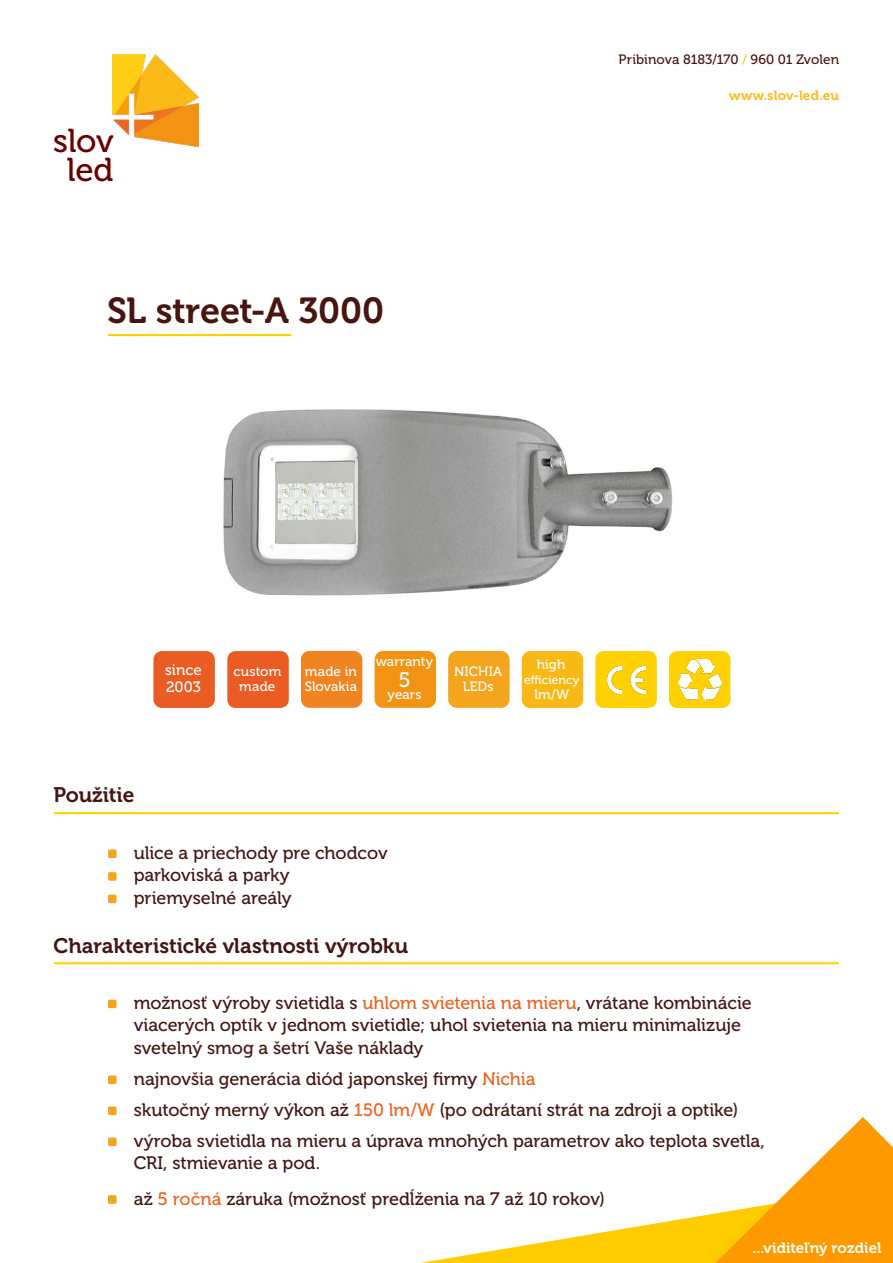
<style>
.page{position:relative;width:893px;height:1263px;background:#fff}
.page>*{position:absolute;margin:0;border:0;box-sizing:border-box;transform-origin:0 0}
.t1{font:36px "Museo 700";letter-spacing:-.01em;color:#46160f}
.t2{font:33px/29.7px "Museo 500";letter-spacing:-.01em;color:#6b0000;text-align:center}
.t3{font:21px "Museo 700";letter-spacing:-.005em;color:#441611}
.t4{font:21px "Museo 500";color:#fff}
.t5{font:18px/22.5px "Museo 500";letter-spacing:-.005em;color:#441611}
.t6{font:15px "Museo 700";color:#fff}
.t7{font:15px/16.5px "Museo 500";color:#fff}
.t8{font:13.5px/15px "Museo 500";letter-spacing:.005em;color:#fff}
.t9{font:13.5px "Museo 500";color:#48150f}
.t10{font:13.5px "Museo 700";letter-spacing:.005em;color:#fbba18}
.t11{font:12px "Museo 500";letter-spacing:.01em;color:#fff}
.s1{color:#ffd100}
.s2{color:#4b150a}
.s3{color:#eb6420}
</style>
<div class="page">
<img style="left:113px;top:334px;width:618px;height:374px">
<div style="left:108px;top:1106px;width:9px;height:9px;background:#f4a41d;border-radius:2px"></div>
<div style="left:108px;top:1075px;width:9px;height:9px;background:#f4a41d;border-radius:2px"></div>
<div style="left:108px;top:1000px;width:9px;height:8px;background:#f4a41d;border-radius:2px"></div>
<div style="left:108px;top:1137px;width:9px;height:9px;background:#f4a41d;border-radius:2px"></div>
<hr style="left:54px;top:812px;width:785px;height:2px;background:#ffd100">
<hr style="left:54px;top:962px;width:785px;height:2px;background:#ffd100">
<div style="left:153px;top:651px;width:62px;height:57px;background:#eb5c24;border-radius:9px"></div>
<div style="left:227px;top:651px;width:62px;height:57px;background:#eb5c24;border-radius:9px"></div>
<div style="left:301px;top:651px;width:61px;height:57px;background:#f08421;border-radius:9px"></div>
<div style="left:448px;top:651px;width:62px;height:57px;background:#f4a41d;border-radius:9px"></div>
<div style="left:522px;top:651px;width:61px;height:57px;background:#f8b916;border-radius:9px"></div>
<div style="left:595px;top:651px;width:62px;height:57px;background:#ffd100;border-radius:9px"></div>
<img style="left:607px;top:666px;width:38px;height:27px">
<div style="left:669px;top:651px;width:61px;height:57px;background:#ffd100;border-radius:9px"></div>
<img style="left:678px;top:659px;width:43px;height:43px">
<div style="left:108px;top:849px;width:9px;height:9px;background:#f4a41d;border-radius:2px"></div>
<div style="left:375px;top:651px;width:61px;height:57px;background:#f39314;border-radius:9px"></div>
<div style="left:108px;top:894px;width:9px;height:9px;background:#f4a41d;border-radius:2px"></div>
<div style="left:108px;top:872px;width:9px;height:9px;background:#f4a41d;border-radius:2px"></div>
<hr style="left:108px;top:334px;width:183px;height:2px;background:#ffd100">
<img style="left:112px;top:54px;width:86px;height:93px">
<svg style="left:420px;top:1117px;width:473px;height:146px"></svg>
<div style="left:108px;top:1195px;width:9px;height:9px;background:#f4a41d;border-radius:2px"></div>
<p class="t2" style="left:53px;top:126px;width:62px">slov led</p>
<p class="t1" style="left:107px;top:291px;width:279px">SL street-A 3000</p>
<p class="t9" style="left:618px;top:52px;width:222px">Pribinova 8183/170 <span class="s1">/</span> <span class="s2">960 01 Zvolen</span></p>
<p class="t10" style="left:729px;top:87px;width:111px">www.slov-led.eu</p>
<p class="t7" style="left:165px;top:662px;width:38px">since<br>2003</p>
<p class="t8" style="left:233px;top:664px;width:49px">custom</p>
<p class="t8" style="left:239px;top:679px;width:38px">made</p>
<p class="t8" style="left:376px;top:654px;width:59px">warranty</p>
<p class="t4" style="left:398px;top:669px;width:14px">5</p>
<p class="t8" style="left:388px;top:687px;width:35px">years</p>
<p class="t8" style="left:305px;top:664px;width:54px">made in<br>Slovakia</p>
<p class="t8" style="left:454px;top:664px;width:49px;text-align:center">NICHIA<br>LEDs</p>
<p class="t8" style="left:537px;top:657px;width:30px">high</p>
<p class="t11" style="left:524px;top:674px;width:57px">efficiency</p>
<p class="t8" style="left:534px;top:687px;width:36px">lm/W</p>
<p class="t3" style="left:53px;top:783px;width:82px">Použitie</p>
<p class="t5" style="left:134px;top:841px;width:255px">ulice a priechody pre chodcov</p>
<p class="t5" style="left:134px;top:864px;width:158px">parkoviská a parky</p>
<p class="t5" style="left:134px;top:886px;width:159px">priemyselné areály</p>
<p class="t3" style="left:54px;top:933px;width:356px">Charakteristické vlastnosti výrobku</p>
<p class="t5" style="left:134px;top:991px;width:619px">možnosť výroby svietidla s <span class="s3">uhlom svietenia na mieru</span>, vrátane kombinácie viacerých optík v jednom svietidle; uhol svietenia na mieru minimalizuje svetelný smog a šetrí Vaše náklady</p>
<p class="t5" style="left:134px;top:1067px;width:403px">najnovšia generácia diód japonskej firmy <span class="s3">Nichia</span></p>
<p class="t5" style="left:134px;top:1098px;width:606px">skutočný merný výkon až <span class="s3">150 lm/W</span> (po odrátaní strát na zdroji a optike)</p>
<p class="t5" style="left:134px;top:1129px;width:633px">výroba svietidla na mieru a úprava mnohých parametrov ako teplota svetla,<br>CRI, stmievanie a pod.</p>
<p class="t5" style="left:134px;top:1187px;width:473px">až <span class="s3">5 ročná</span> záruka (možnosť predĺženia na 7 až 10 rokov)</p>
<p class="t6" style="left:753px;top:1239px;width:130px">...viditeľný rozdiel</p>
</div>
